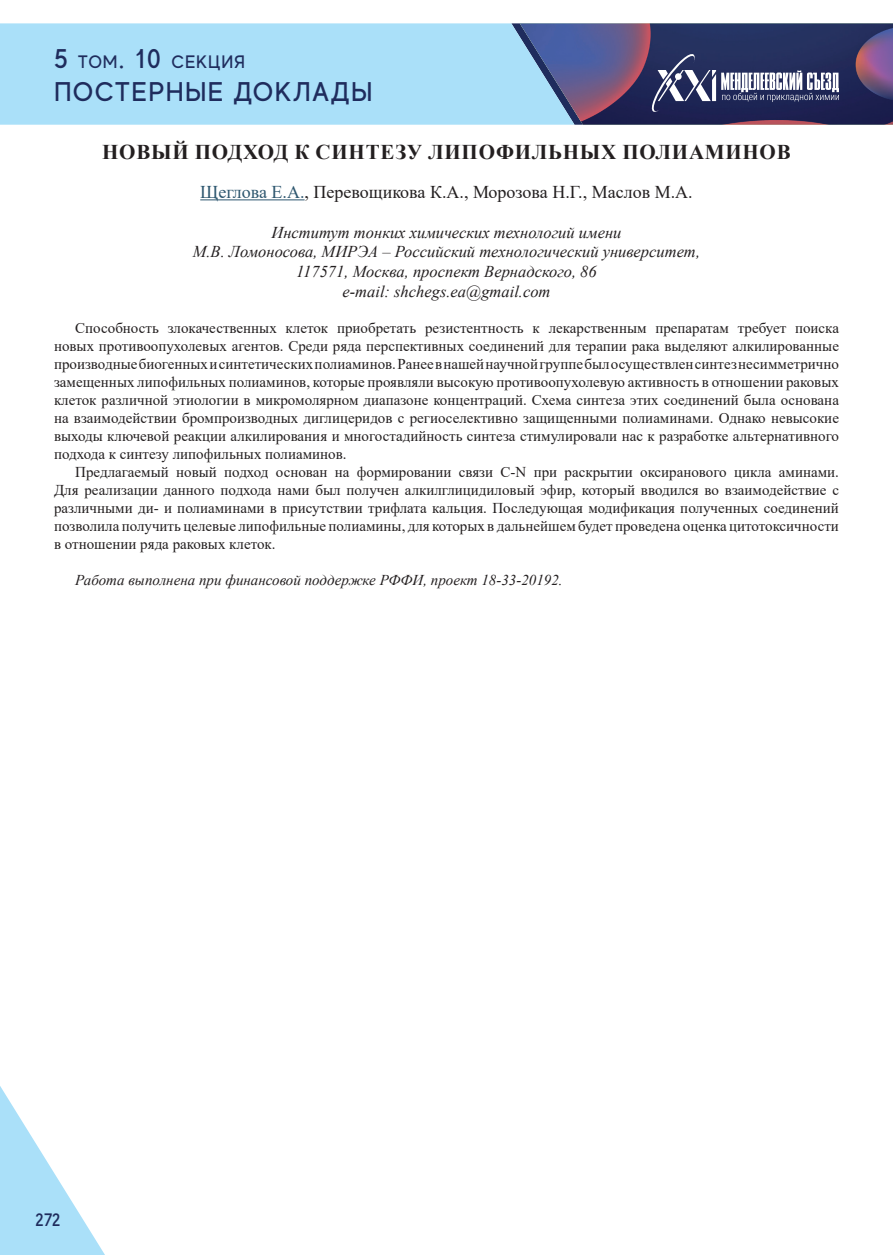
<style>
.page{position:relative;width:893px;height:1255px;background:#fff}
.page>*{position:absolute;margin:0;border:0;box-sizing:border-box;transform-origin:0 0}
.t1{font:500 27px "MADE Evolve Sans";letter-spacing:.05em;color:#1f2c5d}
.t2{font:700 21px "Times New Roman";letter-spacing:.035em;color:#231f20}
.t3{font:18px "Times New Roman";color:#231f20}
.t4{font:500 18px "MADE Evolve Sans";letter-spacing:.05em;color:#1f2c5d}
.t5{font:italic 16.5px/19.8px "Times New Roman";color:#231f20;text-align:center}
.t6{font:15px/18px "Times New Roman";color:#231f20;text-align:justify}
.t7{font:italic 15px "Times New Roman";color:#231f20}
.s1{font-size:27px}
.s2{color:#2e576f}
</style>
<div class="page">
<div style="left:0;top:23px;width:511px;height:102px;background:#aae0f9"></div>
<svg style="left:0;top:1086px;width:105px;height:168px"></svg>
<svg style="left:511px;top:23px;width:382px;height:102px;background:#51557f"></svg>
<hr style="left:200px;top:199px;width:105px;height:1px;background:#2e576f">
<p class="t4" style="left:54px;top:51px;width:193px"><span class="s1">5</span> ТОМ<span class="s1">. 10</span> СЕКЦИЯ</p>
<h1 class="t1" style="left:54px;top:74px;width:320px">ПОСТЕРНЫЕ ДОКЛАДЫ</h1>
<h2 class="t2" style="left:102px;top:137px;width:690px">НОВЫЙ ПОДХОД К СИНТЕЗУ ЛИПОФИЛЬНЫХ ПОЛИАМИНОВ</h2>
<p class="t3" style="left:200px;top:179px;width:494px"><span class="s2">Щеглова Е.А.</span>, Перевощикова К.А., Морозова Н.Г., Маслов М.А.</p>
<p class="t5" style="left:193px;top:222px;width:509px">Институт тонких химических технологий имени<br>М.В. Ломоносова, МИРЭА – Российский технологический университет, 117571, Москва, проспект Вернадского, 86<br>e-mail: shchegs.ea@gmail.com</p>
<p class="t6" style="left:54px;top:318px;width:786px;text-indent:21px">Способность злокачественных клеток приобретать резистентность к лекарственным препаратам требует поиска новых противоопухолевых агентов. Среди ряда перспективных соединений для терапии рака выделяют алкилированные производные биогенных и синтетических полиаминов. Ранее в нашей научной группе был осуществлен синтез несимметрично замещенных липофильных полиаминов, которые проявляли высокую противоопухолевую активность в отношении раковых клеток различной этиологии в микромолярном диапазоне концентраций. Схема синтеза этих соединений была основана на взаимодействии бромпроизводных диглицеридов с региоселективно защищенными полиаминами. Однако невысокие выходы ключевой реакции алкилирования и многостадийность синтеза стимулировали нас к разработке альтернативного подхода к синтезу липофильных полиаминов.</p>
<p class="t6" style="left:54px;top:462px;width:786px;text-indent:21px">Предлагаемый новый подход основан на формировании связи C-N при раскрытии оксиранового цикла аминами.<br>Для реализации данного подхода нами был получен алкилглицидиловый эфир, который вводился во взаимодействие с различными ди- и полиаминами в присутствии трифлата кальция. Последующая модификация полученных соединений позволила получить целевые липофильные полиамины, для которых в дальнейшем будет проведена оценка цитотоксичности в отношении ряда раковых клеток.</p>
<p class="t7" style="left:75px;top:569px;width:489px">Работа выполнена при финансовой поддержке РФФИ, проект 18-33-20192.</p>
<p class="t4" style="left:35px;top:1208px;width:27px">272</p>
</div>
